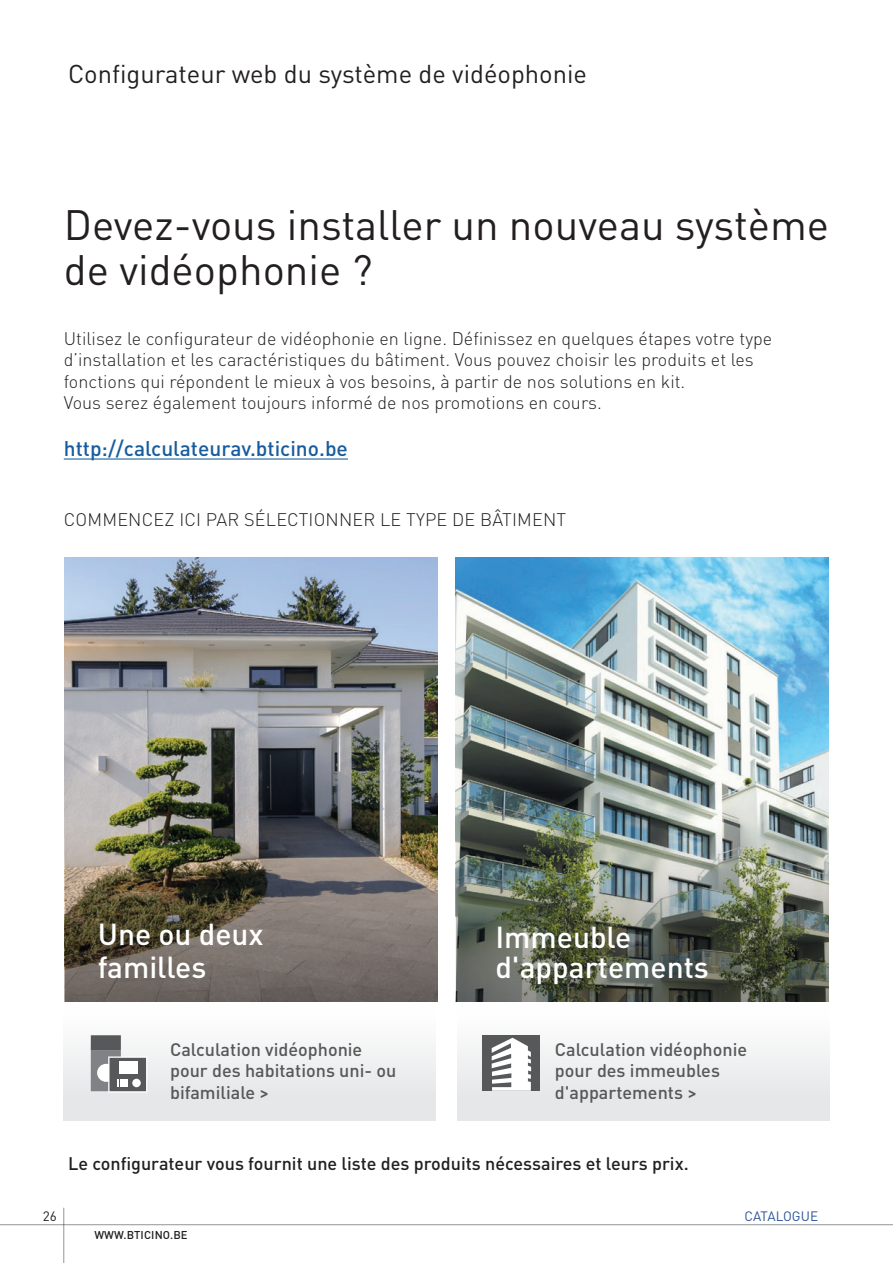
<style>
.page{position:relative;width:893px;height:1263px;background:#fff}
.page>*{position:absolute;margin:0;border:0;box-sizing:border-box;transform-origin:0 0}
.t1{font:42px/45px "DIN Pro";color:#231f20}
.t2{font:500 30px/33px "DIN Pro";color:#fff}
.t3{font:25.5px "DIN Pro";color:#231f20}
.t4{font:500 21px "DIN Pro";color:#175d9e}
.t5{font:300 18px/21.6px "DIN Pro";color:#231f20}
.t6{font:500 18px/21.6px "DIN Pro";color:#57585a}
.t7{font:500 18px "DIN Pro";color:#231f20}
.t8{font:13.5px "DIN Pro";color:#2e5599}
.t9{font:13.5px "DIN Pro";color:#231f20}
.t10{font:500 11.25px "DIN Pro";letter-spacing:.01em;color:#231f20}
</style>
<div class="page">
<hr style="left:0;top:1224px;width:893px;height:1px;background:#939598">
<hr style="left:63px;top:1208px;width:1px;height:55px;background:#939598">
<div style="left:64px;top:1001px;width:372px;height:119px;background:linear-gradient(to right,#f1f2f3,#f1f1f3)"></div>
<div style="left:457px;top:1001px;width:372px;height:119px;background:linear-gradient(to right,#f1f2f3,#f1f1f2)"></div>
<hr style="left:64px;top:458px;width:284px;height:2px;background:#175d9e">
<img style="left:64px;top:557px;width:374px;height:444px">
<img style="left:66px;top:763px;width:372px;height:238px">
<img style="left:455px;top:557px;width:374px;height:444px">
<img style="left:456px;top:763px;width:372px;height:238px">
<div style="left:483px;top:1035px;width:57px;height:56px;background:#57585a"></div>
<svg style="left:492px;top:1038px;width:39px;height:53px"></svg>
<div style="left:91px;top:1050px;width:30px;height:41px;background:#808285"></div>
<div style="left:91px;top:1035px;width:30px;height:15px;background:#57585a"></div>
<div style="left:97px;top:1064px;width:18px;height:18px;background:#fff;border-radius:50%"></div>
<svg style="left:108px;top:1056px;width:39px;height:36px"></svg>
<h3 class="t3" style="left:68px;top:54px;width:520px">Configurateur web du système de vidéophonie</h3>
<h1 class="t1" style="left:64px;top:199px;width:767px">Devez-vous installer un nouveau système de vidéophonie ?</h1>
<p class="t5" style="left:64px;top:326px;width:710px">Utilisez le configurateur de vidéophonie en ligne. Définissez en quelques étapes votre type d’installation et les caractéristiques du bâtiment. Vous pouvez choisir les produits et les fonctions qui répondent le mieux à vos besoins, à partir de nos solutions en kit.<br>Vous serez également toujours informé de nos promotions en cours.</p>
<p class="t4" style="left:64px;top:434px;width:286px">http://calculateurav.bticino.be</p>
<p class="t5" style="left:64px;top:508px;width:504px">COMMENCEZ ICI PAR SÉLECTIONNER LE TYPE DE BÂTIMENT</p>
<h2 class="t2" style="left:98px;top:916px;width:167px">Une ou deux familles</h2>
<h2 class="t2" style="left:495px;top:921px;width:215px;line-height:30px">Immeuble d'appartements</h2>
<p class="t6" style="left:170px;top:1037px;width:228px">Calculation vidéophonie pour des habitations uni- ou bifamiliale &gt;</p>
<p class="t6" style="left:555px;top:1037px;width:194px">Calculation vidéophonie pour des immeubles d'appartements &gt;</p>
<p class="t7" style="left:68px;top:1152px;width:622px">Le configurateur vous fournit une liste des produits nécessaires et leurs prix.</p>
<p class="t9" style="left:43px;top:1205px;width:16px">26</p>
<p class="t10" style="left:94px;top:1227px;width:95px">WWW.BTICINO.BE</p>
<p class="t8" style="left:744px;top:1205px;width:75px">CATALOGUE</p>
</div>
